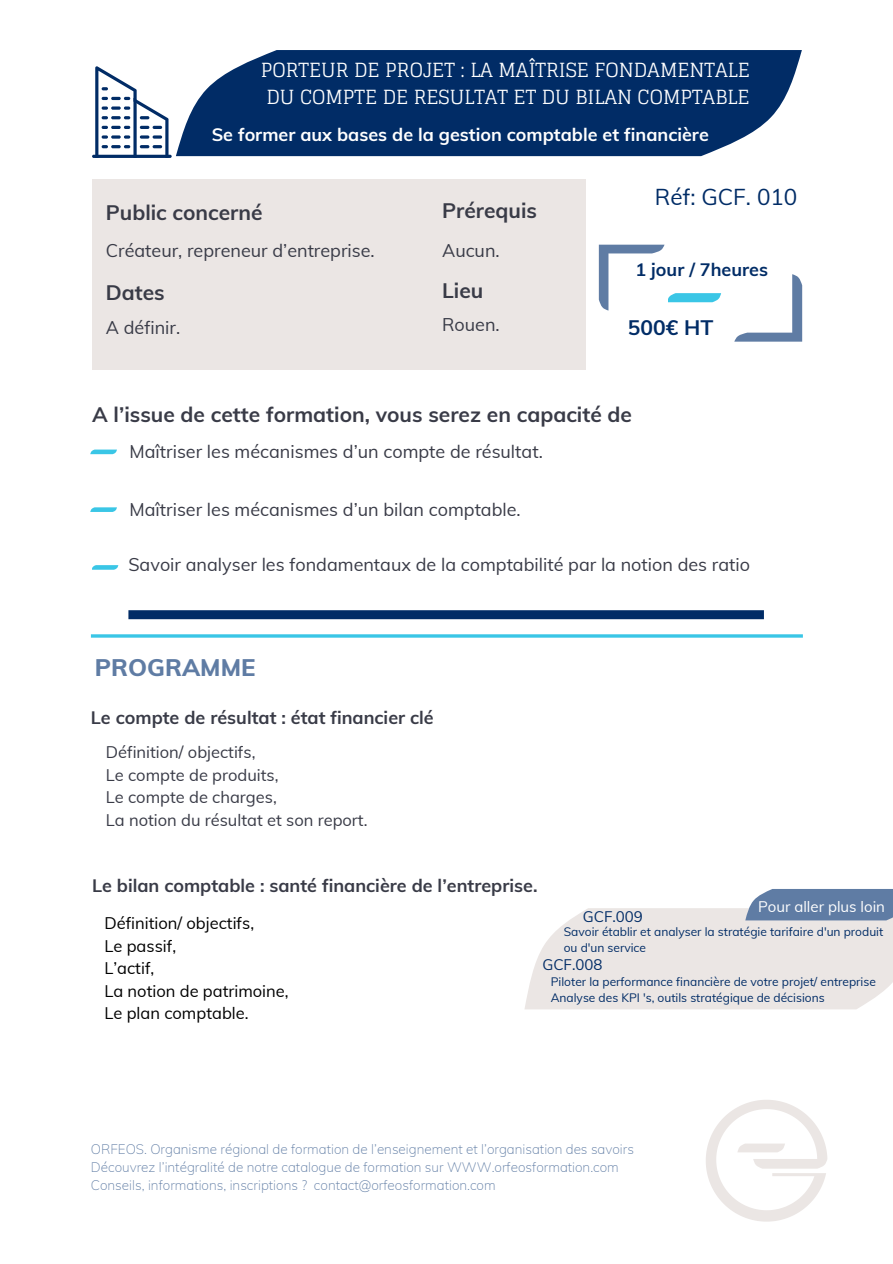
<style>
.page{position:relative;width:893px;height:1264px;background:#fff}
.page>*{position:absolute;margin:0;border:0;box-sizing:border-box;transform-origin:0 0}
.t1{font:800 24px "Muli";color:#5f7ca4}
.t2{font:22.5px "Muli";color:#012c66}
.t3{font:700 21px "Muli";color:#393b47}
.t4{font:700 21px "Muli";color:#012c66}
.t5{font:19.5px/27px "Glegoo";color:#fff}
.t6{font:18px "Muli";color:#393b47}
.t7{font:700 18px "Muli";color:#393b47}
.t8{font:700 18px "Muli";color:#fff}
.t9{font:700 18px "Muli";color:#012c66}
.t10{font:16.5px/22.5px "Muli";color:#393b47}
.t11{font:16.5px/22.5px "Muli";color:#000}
.t12{font:15px "Muli";color:#fff}
.t13{font:15px "Muli";color:#012c66}
.t14{font:200 13.5px/18px "Muli";color:#5f7ca4}
.t15{font:12px/16px "Muli";color:#012c66}
</style>
<div class="page">
<svg style="left:176px;top:50px;width:625px;height:106px;background:#183f74"></svg>
<div style="left:128px;top:610px;width:635px;height:9px;background:#012c66"></div>
<hr style="left:91px;top:634px;width:711px;height:3px;background:#3ac6e6">
<svg style="left:91px;top:449px;width:26px;height:5px"></svg>
<svg style="left:91px;top:507px;width:26px;height:5px"></svg>
<svg style="left:92px;top:565px;width:26px;height:4px"></svg>
<svg style="left:734px;top:274px;width:68px;height:67px"></svg>
<hr style="left:92px;top:155px;width:80px;height:3px;background:#012c66;border-radius:2px">
<svg style="left:95px;top:66px;width:73px;height:92px"></svg>
<div style="left:92px;top:180px;width:493px;height:190px;background:#ebe6e4"></div>
<svg style="left:598px;top:245px;width:123px;height:65px"></svg>
<svg style="left:524px;top:889px;width:368px;height:120px"></svg>
<svg style="left:706px;top:1100px;width:121px;height:121px"></svg>
<h3 class="t5" style="left:261px;top:57px;width:490px">PORTEUR DE PROJET : LA MAÎTRISE FONDAMENTALE<br>DU COMPTE DE RESULTAT ET DU BILAN COMPTABLE</h3>
<h3 class="t8" style="left:212px;top:123px;width:498px">Se former aux bases de la gestion comptable et financière</h3>
<h3 class="t3" style="left:106px;top:199px;width:158px">Public concerné</h3>
<h3 class="t6" style="left:106px;top:239px;width:270px">Créateur, repreneur d’entreprise.</h3>
<h3 class="t3" style="left:106px;top:279px;width:60px">Dates</h3>
<h3 class="t6" style="left:106px;top:316px;width:76px">A définir.</h3>
<h3 class="t3" style="left:442px;top:196px;width:96px">Prérequis</h3>
<h3 class="t6" style="left:442px;top:239px;width:59px">Aucun.</h3>
<h3 class="t3" style="left:442px;top:277px;width:43px">Lieu</h3>
<h3 class="t6" style="left:442px;top:313px;width:59px">Rouen.</h3>
<h2 class="t2" style="left:655px;top:182px;width:144px">Réf: GCF. 010</h2>
<h3 class="t9" style="left:635px;top:258px;width:134px">1 jour / 7heures</h3>
<h3 class="t4" style="left:628px;top:314px;width:87px">500€ HT</h3>
<h3 class="t3" style="left:92px;top:400px;width:541px">A l’issue de cette formation, vous serez en capacité de</h3>
<h3 class="t6" style="left:129px;top:440px;width:415px">Maîtriser les mécanismes d’un compte de résultat.</h3>
<h3 class="t6" style="left:129px;top:498px;width:393px">Maîtriser les mécanismes d’un bilan comptable.</h3>
<h3 class="t6" style="left:128px;top:553px;width:623px">Savoir analyser les fondamentaux de la comptabilité par la notion des ratio</h3>
<h1 class="t1" style="left:95px;top:652px;width:162px">PROGRAMME</h1>
<h3 class="t7" style="left:91px;top:705px;width:344px">Le compte de résultat : état financier clé</h3>
<p class="t10" style="left:106px;top:741px;width:263px">Définition/ objectifs,<br>Le compte de produits,<br>Le compte de charges,<br>La notion du résultat et son report.</p>
<h3 class="t7" style="left:92px;top:874px;width:447px">Le bilan comptable : santé financière de l’entreprise.</h3>
<p class="t11" style="left:104px;top:911px;width:186px">Définition/ objectifs,<br>Le passif,<br>L’actif,<br>La notion de patrimoine,<br>Le plan comptable.</p>
<p class="t12" style="left:758px;top:897px;width:128px">Pour aller plus loin</p>
<p class="t13" style="left:583px;top:906px;width:62px">GCF.009</p>
<p class="t15" style="left:563px;top:923px;width:321px">Savoir établir et analyser la stratégie tarifaire d'un produit ou d'un service</p>
<p class="t15" style="left:550px;top:973px;width:327px">Piloter la performance financière de votre projet/ entreprise<br>Analyse des KPI 's, outils stratégique de décisions</p>
<p class="t13" style="left:542px;top:955px;width:62px">GCF.008</p>
<p class="t14" style="left:91px;top:1140px;width:544px">ORFEOS. Organisme régional de formation de l’enseignement et l’organisation des savoirs<br>Découvrez l’intégralité de notre catalogue de formation sur WWW.orfeosformation.com<br>Conseils, informations, inscriptions ? contact@orfeosformation.com</p>
</div>
